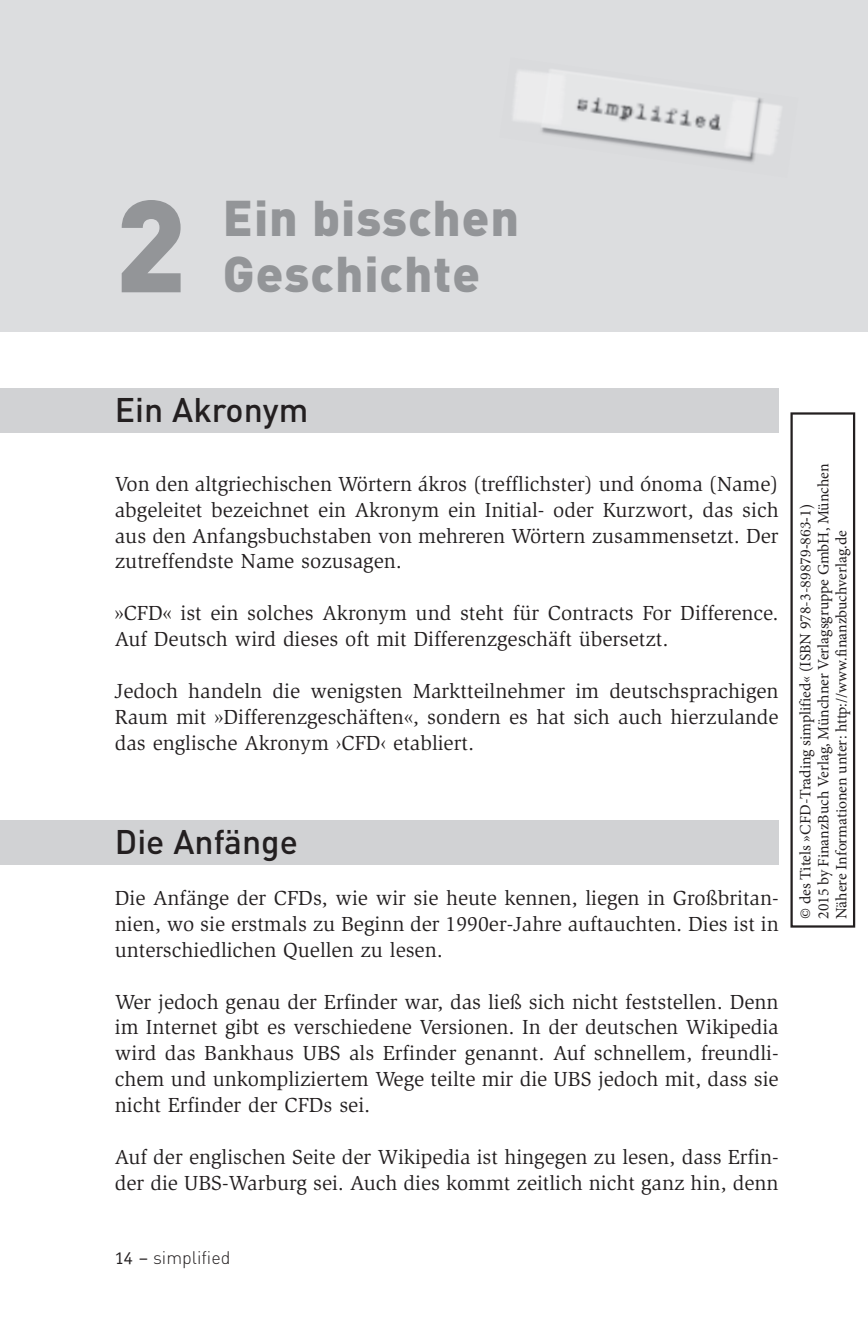
<style>
.page{position:relative;width:868px;height:1340px;background:#fff}
.page>*{position:absolute;margin:0;border:0;box-sizing:border-box;transform-origin:0 0}
.t1{font:900 128.47px "DIN";color:#939598}
.t2{font:900 49.5px/56.2px "DIN";letter-spacing:.02em;color:#939598}
.t3{font:500 33.75px "DIN Pro";color:#231f20}
.t4{font:20.93px/25.9px "Slimbach Std";color:#231f20;text-align:justify}
.t5{font:300 18px "DIN";color:#231f20}
.t6{font:15.75px/18px "Minion Pro";color:#231f20}
.s1{font-family:"Bulmer MT Std"}
.s2{font-family:"Officina Serif";font-weight:400}
.s3{font-family:"DIN Pro";font-weight:400}
</style>
<div class="page">
<div style="left:0;top:1px;width:867px;height:331px;background:#dcdddf"></div>
<div style="left:0;top:388px;width:778px;height:44px;background:#d1d2d4"></div>
<div style="left:0;top:819px;width:778px;height:45px;background:#d1d2d4"></div>
<img style="left:514px;top:70px;width:267px;height:93px">
<svg style="left:790px;top:412px;width:65px;height:515px"></svg>
<h1 class="t1" style="left:115px;top:200px;width:73px">2</h1>
<h2 class="t2" style="left:223px;top:195px;width:298px">Ein bisschen<br>Geschichte</h2>
<h3 class="t3" style="left:115px;top:397px;width:195px">Ein Akronym</h3>
<p class="t4" style="left:115px;top:472px;width:665px">Von den altgriechischen Wörtern ákros (trefflichster) und ónoma (Name) abgeleitet bezeichnet ein Akronym ein Initial- oder Kurzwort, das sich aus den Anfangsbuchstaben von mehreren Wörtern zusammensetzt. Der zutreffendste Name sozusagen.</p>
<p class="t4" style="left:115px;top:602px;width:665px">»CFD« ist ein solches Akronym und steht für Contracts For Difference.<br>Auf Deutsch wird dieses oft mit Differenzgeschäft übersetzt.</p>
<p class="t4" style="left:115px;top:679px;width:665px">Jedoch handeln die wenigsten Marktteilnehmer im deutschsprachigen Raum mit »Differenzgeschäften«, sondern es hat sich auch hierzulande das englische Akronym ›CFD‹ etabliert.</p>
<h3 class="t3" style="left:115px;top:829px;width:185px">Die Anfänge</h3>
<p class="t4" style="left:115px;top:886px;width:665px">Die Anfänge der CFDs, wie wir sie heute kennen, liegen in Großbritan&shy;nien, wo sie erstmals zu Beginn der 1990er-Jahre auftauchten. Dies ist in unterschiedlichen Quellen zu lesen.</p>
<p class="t4" style="left:115px;top:990px;width:665px">Wer jedoch genau der Erfinder war, das ließ sich nicht feststellen. Denn im Internet gibt es verschiedene Versionen. In der deutschen Wikipedia wird das Bankhaus UBS als Erfinder genannt. Auf schnellem, freundli&shy;chem und unkompliziertem Wege teilte mir die UBS jedoch mit, dass sie nicht Erfinder der CFDs sei.</p>
<p class="t4" style="left:115px;top:1145px;width:665px">Auf der englischen Seite der Wikipedia ist hingegen zu lesen, dass Erfin&shy;der die UBS-Warburg sei. Auch dies kommt zeitlich nicht ganz hin, denn</p>
<p class="t6" style="left:797px;top:919px;width:457px;rotate:-90deg">© des Titels »CFD-Trading simplified« (ISBN 978-3-<span class="s1">89879-863-1)<br></span>2015 by FinanzBuch Verlag, Münchner Verlagsgruppe GmbH, München<br>Nähere Informationen unter: http://www.finanzbuchverlag.de</p>
<p class="t5" style="left:115px;top:1251px;width:117px"><span class="s2">14</span> <span class="s3">–</span> simplified</p>
</div>
